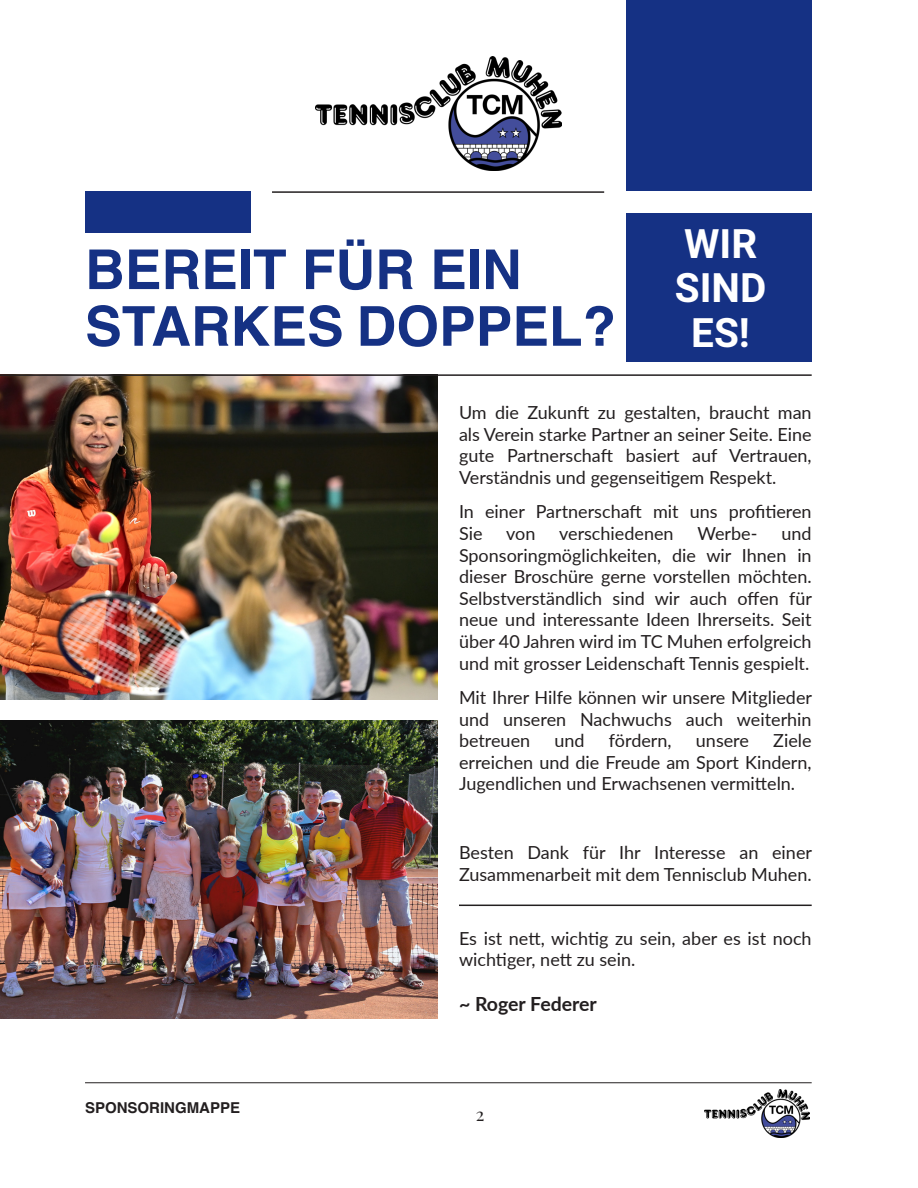
<style>
.page{position:relative;width:918px;height:1188px;background:#fff}
.page>*{position:absolute;margin:0;border:0;box-sizing:border-box;transform-origin:0 0}
.t1{font:700 54.9px/56.7px "Helvetica";color:#153184}
.t2{font:700 40.5px "Roboto";color:#fff}
.t3{font:700 19.5px "Lato";color:#231f20}
.t4{font:18px/21.6px "Lato";color:#231f20;text-align:justify}
.t5{font:18px "Playfair Display";color:#231f20}
.t6{font:700 15px "Helvetica";color:#231f20}
</style>
<div class="page">
<hr style="left:85px;top:1082px;width:727px;height:1px;background:#231f20">
<img style="left:704px;top:1089px;width:105px;height:49px">
<hr style="left:272px;top:191px;width:332px;height:2px;background:#231f20">
<div style="left:626px;top:0;width:186px;height:361px;background:#153184"></div>
<img style="left:0;top:376px;width:438px;height:324px">
<hr style="left:0;top:374px;width:812px;height:2px;background:#231f20">
<hr style="left:459px;top:905px;width:353px;height:1px;background:#231f20">
<div style="left:626px;top:191px;width:186px;height:22px;background:#fff"></div>
<div style="left:85px;top:191px;width:166px;height:41px;background:#153184"></div>
<img style="left:0;top:720px;width:438px;height:299px">
<img style="left:315px;top:57px;width:246px;height:113px">
<p class="t1" style="left:85px;top:248px;width:532px">BEREIT FÜR EIN<br>STARKES DOPPEL?</p>
<p class="t2" style="left:684px;top:215px;width:75px">WIR</p>
<p class="t2" style="left:675px;top:260px;width:93px">SIND</p>
<p class="t2" style="left:691px;top:304px;width:60px">ES!</p>
<p class="t4" style="left:459px;top:401px;width:354px">Um die Zukunft zu gestalten, braucht man als Verein starke Partner an seiner Seite. Eine gute Partnerschaft basiert auf Vertrauen, Verständnis und gegenseitigem Respekt.</p>
<p class="t4" style="left:459px;top:500px;width:354px">In einer Partnerschaft mit uns profitieren<br>Sie</p>
<p class="t4" style="left:459px;top:522px;width:355px;text-indent:323px">und Sponsoringmöglichkeiten, die wir Ihnen in dieser Broschüre gerne vorstellen möchten.<br>Selbstverständlich sind wir auch offen für neue und interessante Ideen Ihrerseits. Seit über 40 Jahren wird im TC Muhen erfolgreich und mit grosser Leidenschaft Tennis gespielt.</p>
<p class="t4" style="left:459px;top:686px;width:355px">Mit Ihrer Hilfe können wir unsere Mitglieder und unseren Nachwuchs auch weiterhin betreuen</p>
<p class="t4" style="left:506px;top:522px;width:31px">von</p>
<p class="t4" style="left:559px;top:522px;width:116px">verschiedenen</p>
<p class="t4" style="left:697px;top:522px;width:61px">Werbe-</p>
<p class="t4" style="left:459px;top:729px;width:354px;text-indent:314px">Ziele erreichen und die Freude am Sport Kindern, Jugendlichen und Erwachsenen vermitteln.</p>
<p class="t4" style="left:555px;top:729px;width:32px">und</p>
<p class="t4" style="left:609px;top:729px;width:64px">fördern,</p>
<p class="t4" style="left:696px;top:729px;width:55px">unsere</p>
<p class="t4" style="left:459px;top:841px;width:355px">Besten Dank für Ihr Interesse an einer<br>Zusammenarbeit mit dem Tennisclub Muhen.</p>
<p class="t6" style="left:85px;top:1098px;width:157px">SPONSORINGMAPPE</p>
<p class="t4" style="left:459px;top:926px;width:354px">Es ist nett, wichtig zu sein, aber es ist noch wichtiger, nett zu sein.</p>
<p class="t3" style="left:459px;top:990px;width:139px">~ Roger Federer</p>
<p class="t5" style="left:476px;top:1103px;width:10px">2</p>
</div>
